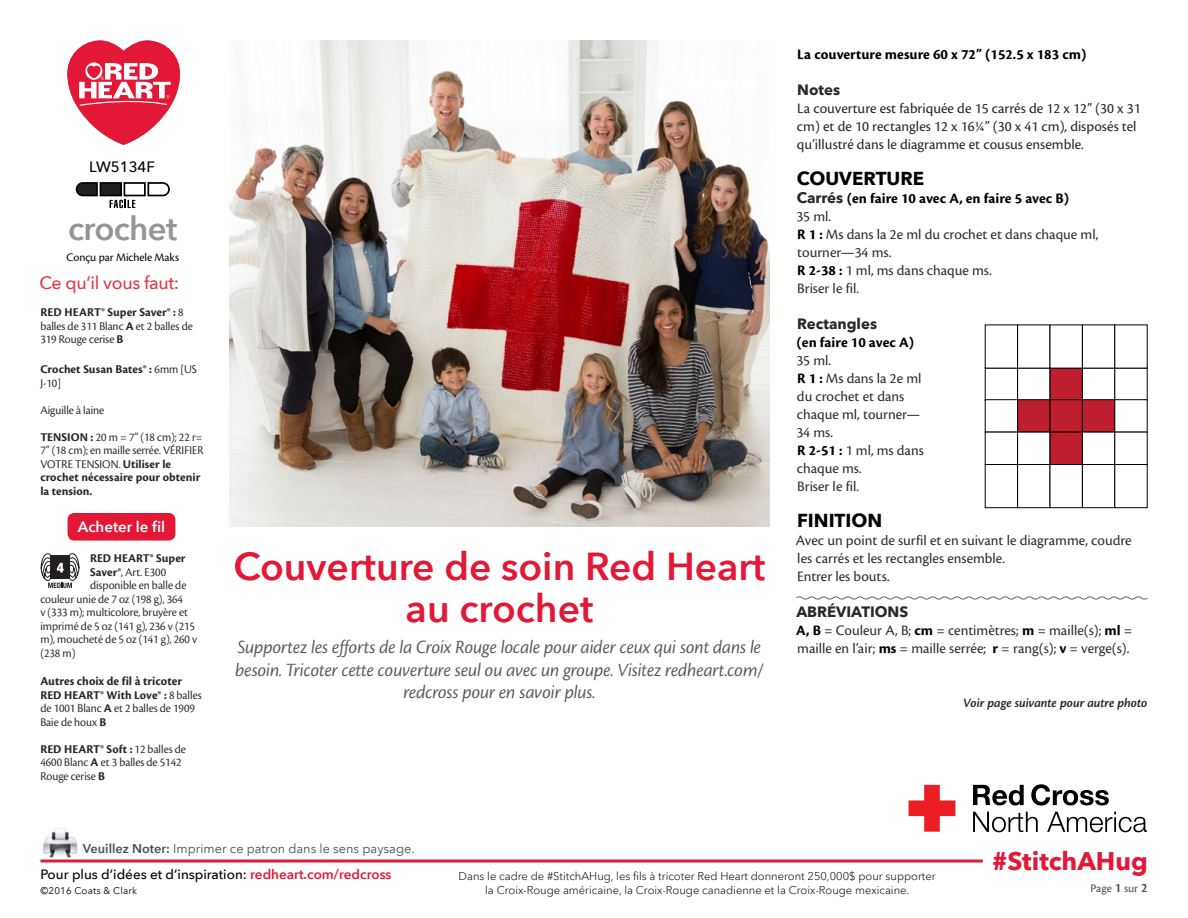
<style>
.page{position:relative;width:1188px;height:918px;background:#fff}
.page>*{position:absolute;margin:0;border:0;box-sizing:border-box;transform-origin:0 0}
.t1{font:600 39px/42px "Avenir Next LT Pro";color:#e31837;text-align:center}
.t2{font:600 33px "Avenir Next LT Pro";letter-spacing:-.02em;color:#939598}
.t3{font:700 25.5px "Avenir Next LT Pro";color:#e31837}
.t4{font:19.5px/22.5px "Cronos Pro Disp It";color:#58595b;text-align:center}
.t5{font:700 18.75px "Avenir Next LT Pro";color:#000}
.t6{font:500 18px "Avenir Next LT Pro";letter-spacing:-.02em;color:#e53d44}
.t7{font:15px/18px "Cronos Pro";color:#2e2e2f}
.t8{font:15px/18px "Cronos Pro";color:#292829}
.t9{font:700 15px "Cronos Pro";color:#000}
.t10{font:700 15px "Avenir Next LT Pro";color:#292829}
.t11{font:600 15px "Avenir Next LT Pro";color:#fff}
.t12{font:500 15px "Avenir Next LT Pro";color:#000}
.t13{font:500 13.5px "Avenir Next LT Pro";color:#000}
.t14{font:13.5px "Cronos Pro Semibold Subh It";color:#292829}
.t15{font:12.75px "Avenir Next LT Pro";color:#4d4d4f}
.t16{font:700 12.75px "Cronos Pro";color:#292829}
.t17{font:12.3px/13.5px "Cronos Pro Disp";color:#292829}
.t18{font:700 12.3px/13.5px "Cronos Pro";color:#292829}
.t19{font:12px "Cronos Pro Subh";color:#000}
.t20{font:12px "Cronos Pro";color:#4d4d4f}
.t21{font:300 11.25px/13.5px "Avenir Next LT Pro";color:#000;text-align:center}
.t22{font:9.75px "Avenir Next LT Pro";letter-spacing:.02em;color:#000}
.s1{font-family:"Cronos Pro Disp";font-weight:400}
.s2{font-family:"Cronos Pro";font-weight:700}
.s3{font-family:"Avenir Next LT Pro";font-weight:700;color:#292829}
.s4{font-weight:700;color:#000}
.s5{font-weight:600}
.s6{font-weight:600;color:#e31837}
.s7{font-family:"Cronos Pro Semibold Subh";font-size:13.5px}
</style>
<div class="page">
<hr style="left:40px;top:860px;width:943px;height:2px;background:#e31837">
<img style="left:42px;top:828px;width:36px;height:30px">
<svg style="left:76px;top:182px;width:94px;height:26px"></svg>
<div style="left:68px;top:513px;width:107px;height:28px;background:#e31837;border-radius:7px"></div>
<svg style="left:40px;top:553px;width:40px;height:35px"></svg>
<img style="left:230px;top:40px;width:540px;height:486px">
<svg style="left:796px;top:596px;width:352px;height:4px"></svg>
<div style="left:985px;top:368px;width:33px;height:33px;background:#fff;border:1px solid #000"></div>
<div style="left:1017px;top:368px;width:33px;height:33px;background:#fff;border:1px solid #000"></div>
<div style="left:1050px;top:368px;width:33px;height:33px;background:#be1e2d;border:1px solid #000"></div>
<div style="left:1082px;top:368px;width:33px;height:33px;background:#fff;border:1px solid #000"></div>
<div style="left:1114px;top:368px;width:34px;height:33px;background:#fff;border:1px solid #000"></div>
<div style="left:985px;top:399px;width:33px;height:33px;background:#fff;border:1px solid #000"></div>
<div style="left:1017px;top:399px;width:33px;height:33px;background:#be1e2d;border:1px solid #000"></div>
<div style="left:1050px;top:399px;width:33px;height:33px;background:#be1e2d;border:1px solid #000"></div>
<div style="left:1082px;top:399px;width:33px;height:33px;background:#be1e2d;border:1px solid #000"></div>
<div style="left:1114px;top:399px;width:34px;height:33px;background:#fff;border:1px solid #000"></div>
<div style="left:1017px;top:432px;width:33px;height:33px;background:#fff;border:1px solid #000"></div>
<div style="left:1050px;top:432px;width:33px;height:33px;background:#be1e2d"></div>
<div style="left:1082px;top:432px;width:33px;height:33px;background:#fff;border:1px solid #000"></div>
<div style="left:1114px;top:432px;width:34px;height:33px;background:#fff;border:1px solid #000"></div>
<div style="left:985px;top:464px;width:33px;height:44px;background:#fff;border:1px solid #000"></div>
<div style="left:1017px;top:464px;width:33px;height:44px;background:#fff;border:1px solid #000"></div>
<div style="left:1050px;top:464px;width:33px;height:44px;background:#fff;border:1px solid #000"></div>
<div style="left:1082px;top:464px;width:33px;height:44px;background:#fff;border:1px solid #000"></div>
<div style="left:1114px;top:464px;width:34px;height:44px;background:#fff;border:1px solid #000"></div>
<div style="left:1017px;top:325px;width:33px;height:43px;background:#fff;border:1px solid #000"></div>
<div style="left:1082px;top:325px;width:33px;height:43px;background:#fff;border:1px solid #000"></div>
<div style="left:1114px;top:325px;width:34px;height:43px;background:#fff;border:1px solid #000"></div>
<svg style="left:908px;top:784px;width:239px;height:49px"></svg>
<svg style="left:67px;top:40px;width:113px;height:105px"></svg>
<p class="t12" style="left:89px;top:158px;width:67px">LW5134F</p>
<h2 class="t2" style="left:68px;top:208px;width:111px">crochet</h2>
<p class="t19" style="left:67px;top:251px;width:114px">Conçu par Michele Maks</p>
<p class="t6" style="left:40px;top:272px;width:141px">Ce qu’il vous faut:</p>
<p class="t18" style="left:40px;top:306px;width:145px">RED HEART® Super Saver® : <span class="s1">8</span></p>
<p class="t17" style="left:40px;top:319px;width:154px">balles de 311 Blanc <span class="s2">A</span> et 2 balles de<br>319 Rouge cerise <span class="s2">B</span></p>
<p class="t18" style="left:40px;top:363px;width:158px">Crochet Susan Bates® : <span class="s1">6mm [US</span></p>
<p class="t17" style="left:40px;top:370px;width:164px;line-height:27px">J-10]<br>Aiguille à laine<br><span class="s2">TENSION :</span> 20 m = 7” (18 cm); 22 r=</p>
<p class="t17" style="left:40px;top:444px;width:165px">7” (18 cm); en maille serrée. VÉRIFIER<br>VOTRE TENSION. <span class="s2">Utiliser le</span></p>
<p class="t18" style="left:40px;top:471px;width:161px">crochet nécessaire pour obtenir la tension.</p>
<p class="t11" style="left:78px;top:517px;width:89px">Acheter le fil</p>
<p class="t18" style="left:90px;top:552px;width:97px">RED HEART® Super</p>
<p class="t17" style="left:90px;top:565px;width:78px"><span class="s2">Saver®</span>, Art. E300</p>
<p class="t17" style="left:90px;top:579px;width:98px">disponible en balle de</p>
<p class="t17" style="left:40px;top:592px;width:144px">couleur unie de 7 oz (198 g), 364</p>
<p class="t17" style="left:40px;top:606px;width:149px">v (333 m); multicolore, bruyère et</p>
<p class="t17" style="left:40px;top:619px;width:156px">imprimé de 5 oz (141 g), 236 v (215</p>
<p class="t17" style="left:40px;top:633px;width:158px">m), moucheté de 5 oz (141 g), 260 v</p>
<p class="t17" style="left:40px;top:646px;width:37px">(238 m)</p>
<p class="t16" style="left:40px;top:674px;width:143px">Autres choix de fil à tricoter</p>
<p class="t18" style="left:40px;top:689px;width:163px">RED HEART® With Love® : <span class="s1">8 balles</span></p>
<p class="t17" style="left:40px;top:702px;width:156px">de 1001 Blanc <span class="s2">A</span> et 2 balles de 1909<br>Baie de houx <span class="s2">B</span></p>
<p class="t18" style="left:40px;top:743px;width:147px">RED HEART® Soft : <span class="s1">12 balles de</span></p>
<p class="t17" style="left:40px;top:756px;width:143px">4600 Blanc <span class="s2">A</span> et 3 balles de 5142<br>Rouge cerise <span class="s2">B</span></p>
<h1 class="t1" style="left:233px;top:545px;width:534px">Couverture de soin Red Heart au crochet</h1>
<h3 class="t4" style="left:235px;top:636px;width:530px">Supportez les efforts de la Croix Rouge locale pour aider ceux qui sont dans le besoin. Tricoter cette couverture seul ou avec un groupe. Visitez redheart.com/ redcross pour en savoir plus.</h3>
<p class="t9" style="left:797px;top:45px;width:291px">La couverture mesure 60 x 72” (152.5 x 183 cm)</p>
<p class="t10" style="left:797px;top:80px;width:44px">Notes</p>
<p class="t8" style="left:797px;top:99px;width:345px">La couverture est fabriquée de 15 carrés de 12 x 12” (30 x 31 cm) et de 10 rectangles 12 x 16¼” (30 x 41 cm), disposés tel qu’illustré dans le diagramme et cousus ensemble.</p>
<p class="t5" style="left:797px;top:166px;width:129px">COUVERTURE</p>
<p class="t7" style="left:796px;top:189px;width:303px"><span class="s3">Carrés</span> <span class="s4">(en faire 10 avec A, en faire 5 avec B)<br></span>35 ml.<br><span class="s4">R 1 :</span> Ms dans la 2e ml du crochet et dans chaque ml, tourner—34 ms.<br><span class="s4">R 2-38 :</span> 1 ml, ms dans chaque ms.<br>Briser le fil.</p>
<p class="t10" style="left:797px;top:314px;width:81px">Rectangles</p>
<p class="t9" style="left:797px;top:333px;width:119px">(en faire 10 avec A)</p>
<p class="t7" style="left:796px;top:351px;width:129px">35 ml.<br><span class="s4">R 1 :</span> Ms dans la 2e ml du crochet et dans chaque ml, tourner—<br>34 ms.<br><span class="s4">R 2-51 :</span> 1 ml, ms dans chaque ms.<br>Briser le fil.</p>
<p class="t5" style="left:797px;top:508px;width:87px">FINITION</p>
<p class="t7" style="left:796px;top:531px;width:337px">Avec un point de surfil et en suivant le diagramme, coudre les carrés et les rectangles ensemble.<br>Entrer les bouts.</p>
<p class="t10" style="left:796px;top:602px;width:113px">ABRÉVIATIONS</p>
<p class="t7" style="left:796px;top:621px;width:338px"><span class="s4">A, B</span> = Couleur A, B; <span class="s4">cm</span> = centimètres; <span class="s4">m</span> = maille(s); <span class="s4">ml</span> = maille en l’air; <span class="s4">ms</span> = maille serrée; <span class="s4">r</span> = rang(s); <span class="s4">v</span> = verge(s).</p>
<p class="t14" style="left:963px;top:695px;width:186px">Voir page suivante pour autre photo</p>
<p class="t15" style="left:83px;top:841px;width:334px"><span class="s5">Veuillez Noter:</span> Imprimer ce patron dans le sens paysage.</p>
<p class="t22" style="left:40px;top:885px;width:98px">©2016 Coats &amp; Clark</p>
<p class="t13" style="left:40px;top:866px;width:353px">Pour plus d’idées et d’inspiration: <span class="s6">redheart.com/redcross</span></p>
<p class="t21" style="left:459px;top:869px;width:479px">Dans le cadre de #StitchAHug, les fils à tricoter Red Heart donneront 250,000$ pour supporter la Croix-Rouge américaine, la Croix-Rouge canadienne et la Croix-Rouge mexicaine.</p>
<h3 class="t3" style="left:992px;top:846px;width:157px">#StitchAHug</h3>
<p class="t20" style="left:1090px;top:881px;width:59px">Page <span class="s7">1</span> sur <span class="s7">2</span></p>
</div>
